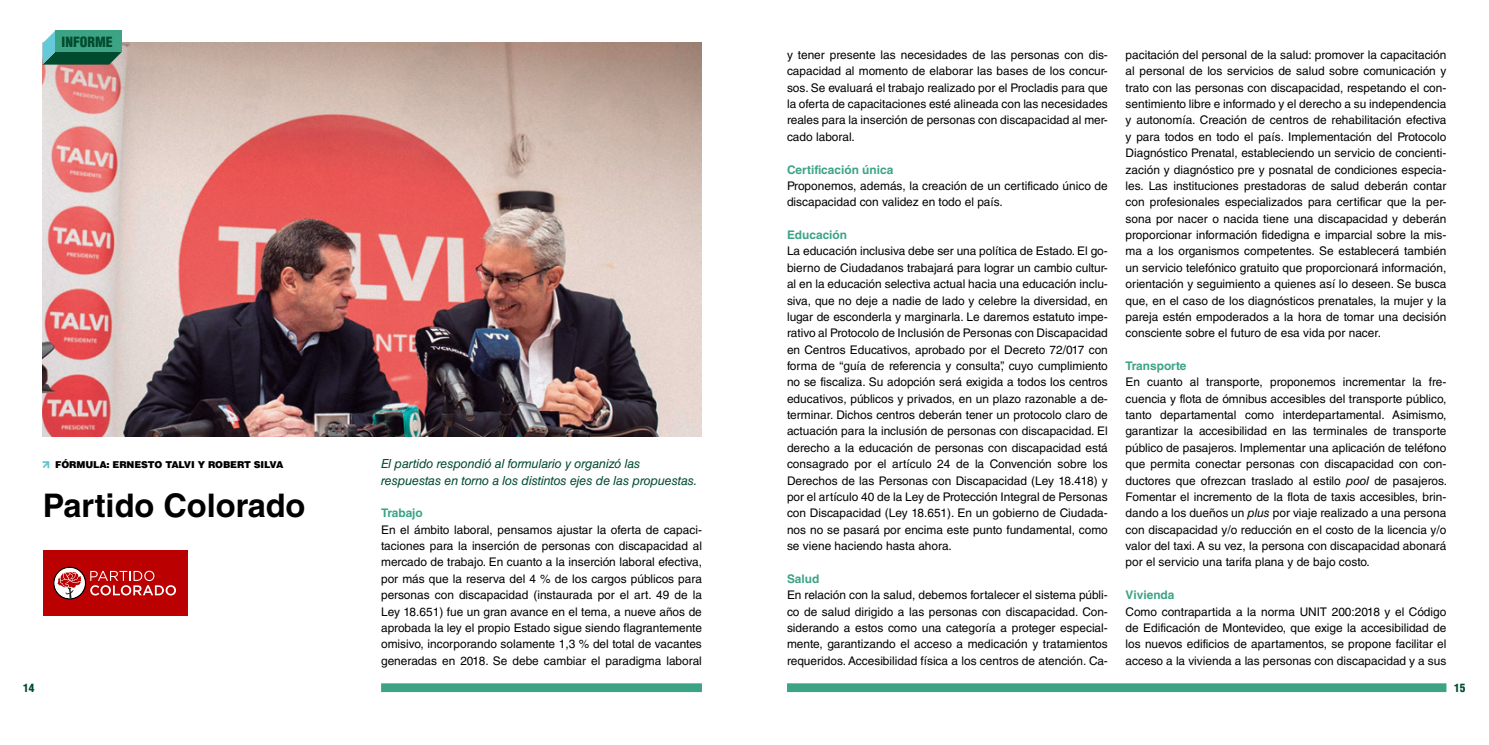
<style>
.page{position:relative;width:1489px;height:745px;background:#fff}
.page>*{position:absolute;margin:0;border:0;box-sizing:border-box;transform-origin:0 0}
.t1{font:700 32.5px "Helvetica LT Std";color:#000}
.t2{font:900 condensed 13.75px "Helvetica LT Std";color:#004b2e}
.t3{font:italic 12.5px/16.4px "Helvetica LT Std";letter-spacing:-.01em;color:#004b2e}
.t4{font:11.88px/16.4px "Helvetica LT Std";color:#000;text-align:justify}
.t5{font:700 11.88px "Helvetica LT Std";color:#3ca385}
.t6{font:900 condensed 11.25px "Helvetica LT Std";color:#004b2e}
.t7{font:900 9.5px "Helvetica LT Std";letter-spacing:-.015em;color:#000}
.s1{font-style:italic}
</style>
<div class="page">
<div style="left:381px;top:682px;width:321px;height:9px;background:#3ca385"></div>
<div style="left:787px;top:682px;width:659px;height:9px;background:#3ca385"></div>
<img style="left:43px;top:43px;width:659px;height:393px">
<svg style="left:42px;top:461px;width:8px;height:8px"></svg>
<svg style="left:43px;top:31px;width:79px;height:34px"></svg>
<div style="left:55px;top:30px;width:67px;height:22px;background:#3ca385"></div>
<div style="left:43px;top:550px;width:144px;height:65px;background:#ba0000"></div>
<svg style="left:53px;top:566px;width:33px;height:33px"></svg>
<svg style="left:55px;top:567px;width:121px;height:31px"></svg>
<p class="t2" style="left:62px;top:33px;width:53px">INFORME</p>
<p class="t7" style="left:55px;top:458px;width:229px">FÓRMULA: ERNESTO TALVI Y ROBERT SILVA</p>
<h1 class="t1" style="left:43px;top:485px;width:264px">Partido Colorado</h1>
<p class="t3" style="left:381px;top:455px;width:318px">El partido respondió al formulario y organizó las respuestas en torno a los distintos ejes de las propuestas.</p>
<p class="t5" style="left:381px;top:505px;width:43px">Trabajo</p>
<p class="t4" style="left:381px;top:521px;width:322px">En el ámbito laboral, pensamos ajustar la oferta de capaci&shy;taciones para la inserción de personas con discapacidad al mercado de trabajo. En cuanto a la inserción laboral efectiva, por más que la reserva del 4 % de los cargos públicos para personas con discapacidad (instaurada por el art. 49 de la Ley 18.651) fue un gran avance en el tema, a nueve años de aprobada la ley el propio Estado sigue siendo flagrantemente omisivo, incorporando solamente 1,3 % del total de vacantes generadas en 2018. Se debe cambiar el paradigma laboral</p>
<p class="t4" style="left:787px;top:46px;width:322px">y tener presente las necesidades de las personas con dis&shy;capacidad al momento de elaborar las bases de los concur&shy;sos. Se evaluará el trabajo realizado por el Procladis para que la oferta de capacitaciones esté alineada con las necesidades reales para la inserción de personas con discapacidad al mer&shy;cado laboral.</p>
<p class="t5" style="left:787px;top:162px;width:108px">Certificación única</p>
<p class="t4" style="left:787px;top:177px;width:322px">Proponemos, además, la creación de un certificado único de discapacidad con validez en todo el país.</p>
<p class="t5" style="left:787px;top:227px;width:62px">Educación</p>
<p class="t4" style="left:787px;top:243px;width:322px">La educación inclusiva debe ser una política de Estado. El go&shy;bierno de Ciudadanos trabajará para lograr un cambio cultur&shy;al en la educación selectiva actual hacia una educación inclu&shy;siva, que no deje a nadie de lado y celebre la diversidad, en lugar de esconderla y marginarla. Le daremos estatuto impe&shy;rativo al Protocolo de Inclusión de Personas con Discapacidad en Centros Educativos, aprobado por el Decreto 72/017 con forma de “guía de referencia y consulta”, cuyo cumplimiento no se fiscaliza. Su adopción será exigida a todos los centros educativos, públicos y privados, en un plazo razonable a de&shy;terminar. Dichos centros deberán tener un protocolo claro de actuación para la inclusión de personas con discapacidad. El derecho a la educación de personas con discapacidad está consagrado por el artículo 24 de la Convención sobre los Derechos de las Personas con Discapacidad (Ley 18.418) y por el artículo 40 de la Ley de Protección Integral de Personas con Discapacidad (Ley 18.651). En un gobierno de Ciudada&shy;nos no se pasará por encima este punto fundamental, como se viene haciendo hasta ahora.</p>
<p class="t5" style="left:787px;top:571px;width:34px">Salud</p>
<p class="t4" style="left:787px;top:586px;width:322px">En relación con la salud, debemos fortalecer el sistema públi&shy;co de salud dirigido a las personas con discapacidad. Con&shy;siderando a estos como una categoría a proteger especial&shy;mente, garantizando el acceso a medicación y tratamientos requeridos. Accesibilidad física a los centros de atención. Ca-</p>
<p class="t4" style="left:1125px;top:46px;width:322px">pacitación del personal de la salud: promover la capacitación al personal de los servicios de salud sobre comunicación y trato con las personas con discapacidad, respetando el con&shy;sentimiento libre e informado y el derecho a su independencia y autonomía. Creación de centros de rehabilitación efectiva y para todos en todo el país. Implementación del Protocolo Diagnóstico Prenatal, estableciendo un servicio de concienti&shy;zación y diagnóstico pre y posnatal de condiciones especia&shy;les. Las instituciones prestadoras de salud deberán contar con profesionales especializados para certificar que la per&shy;sona por nacer o nacida tiene una discapacidad y deberán proporcionar información fidedigna e imparcial sobre la mis&shy;ma a los organismos competentes. Se establecerá también un servicio telefónico gratuito que proporcionará información, orientación y seguimiento a quienes así lo deseen. Se busca que, en el caso de los diagnósticos prenatales, la mujer y la pareja estén empoderados a la hora de tomar una decisión consciente sobre el futuro de esa vida por nacer.</p>
<p class="t5" style="left:1125px;top:358px;width:62px">Transporte</p>
<p class="t4" style="left:1125px;top:374px;width:323px">En cuanto al transporte, proponemos incrementar la fre&shy;cuencia y flota de ómnibus accesibles del transporte público, tanto departamental como interdepartamental. Asimismo, garantizar la accesibilidad en las terminales de transporte público de pasajeros. Implementar una aplicación de teléfono que permita conectar personas con discapacidad con con&shy;ductores que ofrezcan traslado al estilo <span class="s1">pool</span> de pasajeros.<br>Fomentar el incremento de la flota de taxis accesibles, brin&shy;dando a los dueños un <span class="s1">plus</span> por viaje realizado a una persona con discapacidad y/o reducción en el costo de la licencia y/o valor del taxi. A su vez, la persona con discapacidad abonará por el servicio una tarifa plana y de bajo costo.</p>
<p class="t5" style="left:1125px;top:587px;width:50px">Vivienda</p>
<p class="t4" style="left:1125px;top:602px;width:322px">Como contrapartida a la norma UNIT 200:2018 y el Código de Edificación de Montevideo, que exige la accesibilidad de los nuevos edificios de apartamentos, se propone facilitar el acceso a la vivienda a las personas con discapacidad y a sus</p>
<p class="t6" style="left:23px;top:679px;width:13px">14</p>
<p class="t6" style="left:1453px;top:680px;width:13px">15</p>
</div>
